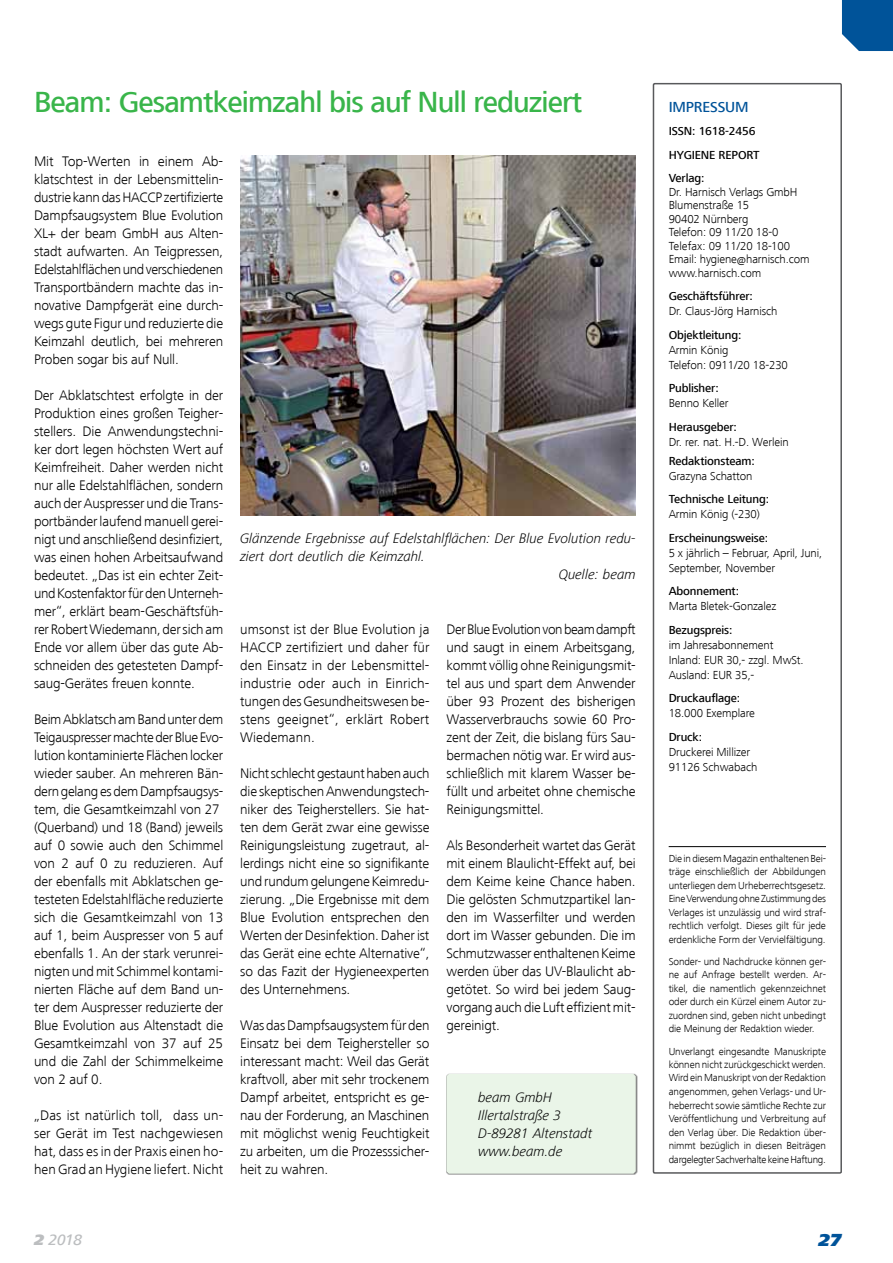
<style>
.page{position:relative;width:893px;height:1263px;background:#fff}
.page>*{position:absolute;margin:0;border:0;box-sizing:border-box;transform-origin:0 0}
.t1{font:500 30px "Frutiger Next LT";letter-spacing:-.03em;color:#39b54a}
.t2{font:italic 900 18px "Frutiger Next LT";color:#005399}
.t3{font:italic 500 15.75px "Frutiger Next LT";color:#bcbec0}
.t4{font:500 15px "Frutiger Next LT";letter-spacing:-.01em;color:#005399}
.t5{font:300 14.25px/18px "Frutiger Next LT";letter-spacing:-.01em;color:#000;text-align:justify}
.t6{font:italic 300 14.25px/18px "Frutiger Next LT";letter-spacing:-.01em;color:#000}
.t7{font:300 12px/13.5px "Frutiger Next LT";letter-spacing:-.01em;color:#000}
.t8{font:500 12px/23.5px "Frutiger Next LT";letter-spacing:-.01em;color:#000}
.t9{font:300 10.5px/13.5px "Frutiger Next LT";letter-spacing:-.01em;color:#000;text-align:justify}
.s1{font-weight:900}
</style>
<div class="page">
<div style="left:842px;top:0;width:51px;height:51px;background:#005399"></div>
<div style="left:653px;top:83px;width:189px;height:1091px;border:2px solid #58595b"></div>
<hr style="left:669px;top:846px;width:157px;height:1px;background:#000">
<div style="left:446px;top:1073px;width:191px;height:102px;background:#000;opacity:.5"></div>
<div style="left:446px;top:1074px;width:190px;height:100px;background:#eaf5e8"></div>
<img style="left:240px;top:155px;width:396px;height:361px">
<h1 class="t1" style="left:34px;top:85px;width:550px">Beam: Gesamtkeimzahl bis auf Null reduziert</h1>
<p class="t5" style="left:34px;top:152px;width:191px">Mit Top-Werten in einem Ab&shy;klatschtest in der Lebensmittelin&shy;dustrie kann das HACCP zertifizierte Dampfsaugsystem Blue Evolution XL+ der beam GmbH aus Alten&shy;stadt aufwarten. An Teigpressen, Edelstahlflächen und verschiedenen Transportbändern machte das in&shy;novative Dampfgerät eine durch&shy;wegs gute Figur und reduzierte die Keimzahl deutlich, bei mehreren Proben sogar bis auf Null.</p>
<p class="t5" style="left:34px;top:386px;width:191px">Der Abklatschtest erfolgte in der Produktion eines großen Teigher&shy;stellers. Die Anwendungstechni&shy;ker dort legen höchsten Wert auf Keimfreiheit. Daher werden nicht nur alle Edelstahlflächen, sondern auch der Auspresser und die Trans&shy;portbänder laufend manuell gerei&shy;nigt und anschließend desinfiziert, was einen hohen Arbeitsaufwand bedeutet. „Das ist ein echter Zeit&shy;und Kostenfaktor für den Unterneh&shy;mer“, erklärt beam-Geschäftsfüh&shy;rer Robert Wiedemann, der sich am Ende vor allem über das gute Ab&shy;schneiden des getesteten Dampf&shy;saug-Gerätes freuen konnte.</p>
<p class="t5" style="left:34px;top:710px;width:191px;text-align:left">Beim Abklatsch am Band unter dem<br>Teigauspresser machte der Blue Evo&shy;lution kontaminierte Flächen locker wieder sauber. An mehreren Bän&shy;dern gelang es dem Dampfsaugsys&shy;tem, die Gesamtkeimzahl von 27 (Querband) und 18 (Band) jeweils auf 0 sowie auch den Schimmel von 2 auf 0 zu reduzieren. Auf der ebenfalls mit Abklatschen ge&shy;testeten Edelstahlfläche reduzierte sich die Gesamtkeimzahl von 13 auf 1, beim Auspresser von 5 auf ebenfalls 1. An der stark verunrei&shy;nigten und mit Schimmel kontami&shy;nierten Fläche auf dem Band un&shy;ter dem Auspresser reduzierte der<br>Blue Evolution aus Altenstadt die<br>Gesamtkeimzahl von 37 auf 25 und die Zahl der Schimmelkeime von 2 auf 0.</p>
<p class="t5" style="left:34px;top:1106px;width:191px">„Das ist natürlich toll, dass un&shy;ser Gerät im Test nachgewiesen hat, dass es in der Praxis einen ho&shy;hen Grad an Hygiene liefert. Nicht</p>
<p class="t6" style="left:240px;top:530px;width:397px">Glänzende Ergebnisse auf Edelstahlflächen: Der Blue Evolution redu-</p>
<p class="t6" style="left:240px;top:548px;width:186px">ziert dort deutlich die Keimzahl.</p>
<p class="t6" style="left:559px;top:566px;width:79px">Quelle: beam</p>
<p class="t5" style="left:240px;top:620px;width:191px">umsonst ist der Blue Evolution ja HACCP zertifiziert und daher für den Einsatz in der Lebensmittel&shy;industrie oder auch in Einrich&shy;tungen des Gesundheitswesen be&shy;stens geeignet“, erklärt Robert Wiedemann.</p>
<p class="t5" style="left:240px;top:764px;width:191px">Nicht schlecht gestaunt haben auch die skeptischen Anwendungstech&shy;niker des Teigherstellers. Sie hat&shy;ten dem Gerät zwar eine gewisse Reinigungsleistung zugetraut, al&shy;lerdings nicht eine so signifikante und rundum gelungene Keimredu&shy;zierung. „Die Ergebnisse mit dem Blue Evolution entsprechen den Werten der Desinfektion. Daher ist das Gerät eine echte Alternative“, so das Fazit der Hygieneexperten des Unternehmens.</p>
<p class="t5" style="left:240px;top:1016px;width:191px">Was das Dampfsaugsystem für den Einsatz bei dem Teighersteller so interessant macht: Weil das Gerät kraftvoll, aber mit sehr trockenem Dampf arbeitet, entspricht es ge&shy;nau der Forderung, an Maschinen mit möglichst wenig Feuchtigkeit zu arbeiten, um die Prozesssicher&shy;heit zu wahren.</p>
<p class="t5" style="left:446px;top:620px;width:191px">Der Blue Evolution von beam dampft und saugt in einem Arbeitsgang, kommt völlig ohne Reinigungsmit&shy;tel aus und spart dem Anwender über 93 Prozent des bisherigen Wasserverbrauchs sowie 60 Pro&shy;zent der Zeit, die bislang fürs Sau&shy;bermachen nötig war. Er wird aus&shy;schließlich mit klarem Wasser be&shy;füllt und arbeitet ohne chemische Reinigungsmittel.</p>
<p class="t5" style="left:446px;top:836px;width:191px">Als Besonderheit wartet das Gerät mit einem Blaulicht-Effekt auf, bei dem Keime keine Chance haben.<br>Die gelösten Schmutzpartikel lan&shy;den im Wasserfilter und werden dort im Wasser gebunden. Die im Schmutzwasser enthaltenen Keime werden über das UV-Blaulicht ab&shy;getötet. So wird bei jedem Saug&shy;vorgang auch die Luft effizient mit&shy;gereinigt.</p>
<p class="t6" style="left:478px;top:1088px;width:116px">beam GmbH<br>Illertalstraße 3<br>D-89281 Altenstadt www.beam.de</p>
<p class="t4" style="left:669px;top:98px;width:81px">IMPRESSUM</p>
<p class="t8" style="left:669px;top:119px;width:92px">ISSN: 1618-2456<br>HYGIENE REPORT<br>Verlag:</p>
<p class="t7" style="left:669px;top:185px;width:143px">Dr. Harnisch Verlags GmbH<br>Blumenstraße 15<br>90402 Nürnberg<br>Telefon: 09 11/20 18-0<br>Telefax: 09 11/20 18-100<br>Email: hygiene@harnisch.com www.harnisch.com</p>
<p class="t8" style="left:669px;top:284px;width:86px">Geschäftsführer:</p>
<p class="t7" style="left:669px;top:304px;width:110px">Dr. Claus-Jörg Harnisch</p>
<p class="t8" style="left:669px;top:323px;width:74px">Objektleitung:</p>
<p class="t7" style="left:669px;top:342px;width:121px;line-height:15px">Armin König<br>Telefon: 0911/20 18-230</p>
<p class="t8" style="left:669px;top:376px;width:52px">Publisher:</p>
<p class="t7" style="left:669px;top:396px;width:61px">Benno Keller</p>
<p class="t8" style="left:669px;top:415px;width:70px">Herausgeber:</p>
<p class="t7" style="left:669px;top:435px;width:122px">Dr. rer. nat. H.-D. Werlein</p>
<p class="t8" style="left:669px;top:449px;width:88px">Redaktionsteam:</p>
<p class="t7" style="left:669px;top:469px;width:85px">Grazyna Schatton</p>
<p class="t8" style="left:669px;top:488px;width:102px">Technische Leitung:</p>
<p class="t7" style="left:669px;top:508px;width:93px">Armin König (-230)</p>
<p class="t8" style="left:669px;top:526px;width:101px">Erscheinungsweise:</p>
<p class="t7" style="left:669px;top:545px;width:155px;line-height:15px">5 x jährlich – Februar, April, Juni,<br>September, November</p>
<p class="t8" style="left:669px;top:580px;width:72px">Abonnement:</p>
<p class="t7" style="left:669px;top:600px;width:109px">Marta Bletek-Gonzalez</p>
<p class="t8" style="left:669px;top:618px;width:65px">Bezugspreis:</p>
<p class="t7" style="left:669px;top:637px;width:136px;line-height:15px">im Jahresabonnement<br>Inland: EUR 30,- zzgl. MwSt.<br>Ausland: EUR 35,-</p>
<p class="t8" style="left:669px;top:687px;width:73px">Druckauflage:</p>
<p class="t7" style="left:669px;top:707px;width:88px">18.000 Exemplare</p>
<p class="t8" style="left:669px;top:725px;width:35px">Druck:</p>
<p class="t7" style="left:669px;top:744px;width:90px;line-height:15px">Druckerei Millizer<br>91126 Schwabach</p>
<p class="t9" style="left:669px;top:852px;width:159px">Die in diesem Magazin enthaltenen Bei&shy;träge einschließlich der Abbildungen unterliegen dem Urheberrechtsgesetz.<br>Eine Verwendung ohne Zustimmung des Verlages ist unzulässig und wird straf&shy;rechtlich verfolgt. Dieses gilt für jede erdenkliche Form der Vervielfältigung.</p>
<p class="t9" style="left:669px;top:955px;width:159px">Sonder- und Nachdrucke können ger&shy;ne auf Anfrage bestellt werden. Ar&shy;tikel, die namentlich gekennzeichnet oder durch ein Kürzel einem Autor zu&shy;zuordnen sind, geben nicht unbedingt die Meinung der Redaktion wieder.</p>
<p class="t9" style="left:669px;top:1044px;width:159px">Unverlangt eingesandte Manuskripte können nicht zurückgeschickt werden.<br>Wird ein Manuskript von der Redaktion angenommen, gehen Verlags- und Ur&shy;heberrecht sowie sämtliche Rechte zur Veröffentlichung und Verbreitung auf den Verlag über. Die Redaktion über&shy;nimmt bezüglich in diesen Beiträgen dargelegter Sachverhalte keine Haftung.</p>
<p class="t3" style="left:34px;top:1230px;width:50px"><span class="s1">2</span> 2018</p>
<p class="t2" style="left:819px;top:1230px;width:25px">27</p>
</div>
